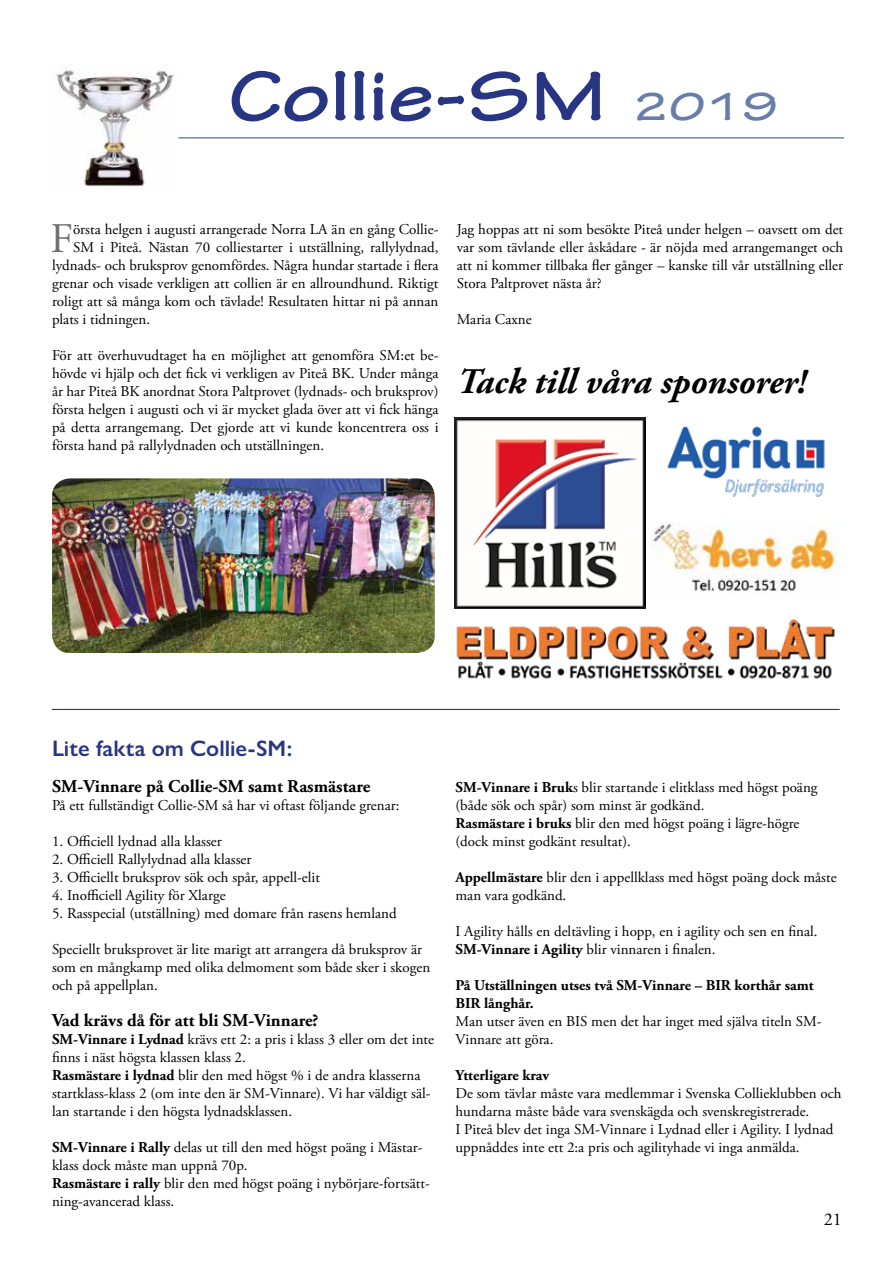
<style>
.page{position:relative;width:893px;height:1263px;background:#fff}
.page>*{position:absolute;margin:0;border:0;box-sizing:border-box;transform-origin:0 0}
.t1{font:700 expanded 75px "Tekton Pro";color:#283583}
.t2{font:42.15px "Adobe Garamond Pro";color:#706f6f}
.t3{font:italic 700 36px "Adobe Garamond Pro";color:#000}
.t4{font:600 22.5px "Gill Sans Nova";color:#283583}
.t5{font:700 18px "Adobe Garamond Pro";color:#000}
.t6{font:18px "Adobe Garamond Pro";color:#000}
.t7{font:15px/18px "Adobe Garamond Pro";color:#000}
.t8{font:700 15px/18px "Adobe Garamond Pro";color:#000}
.s1{font-size:42px;color:#687da9}
.s2{font-weight:700}
</style>
<div class="page">
<img style="left:54px;top:64px;width:120px;height:123px">
<img style="left:651px;top:523px;width:189px;height:68px">
<img style="left:667px;top:426px;width:158px;height:71px">
<img style="left:456px;top:620px;width:379px;height:59px">
<img style="left:454px;top:417px;width:192px;height:191px">
<img style="left:52px;top:478px;width:383px;height:175px">
<hr style="left:178px;top:137px;width:666px;height:2px;background:#687da9">
<hr style="left:52px;top:709px;width:788px;height:1px;background:#283583">
<h1 class="t1" style="left:228px;top:51px;width:551px">Collie-SM <span class="s1">2019</span></h1>
<h2 class="t2" style="left:50px;top:213px;width:24px">F</h2>
<p class="t7" style="left:73px;top:221px;width:367px">örsta helgen i augusti arrangerade Norra LA än en gång Collie-</p>
<p class="t7" style="left:73px;top:239px;width:367px">SM i Piteå. Nästan 70 colliestarter i utställning, rallylydnad,</p>
<p class="t7" style="left:52px;top:257px;width:388px">lydnads- och bruksprov genomfördes. Några hundar startade i flera</p>
<p class="t7" style="left:52px;top:275px;width:388px">grenar och visade verkligen att collien är en allroundhund. Riktigt</p>
<p class="t7" style="left:52px;top:293px;width:388px">roligt att så många kom och tävlade! Resultaten hittar ni på annan</p>
<p class="t7" style="left:52px;top:311px;width:100px">plats i tidningen.</p>
<p class="t7" style="left:52px;top:347px;width:388px;text-align:justify">För att överhuvudtaget ha en möjlighet att genomföra SM:et be&shy;hövde vi hjälp och det fick vi verkligen av Piteå BK. Under många år har Piteå BK anordnat Stora Paltprovet (lydnads- och bruksprov) första helgen i augusti och vi är mycket glada över att vi fick hänga på detta arrangemang. Det gjorde att vi kunde koncentrera oss i första hand på rallylydnaden och utställningen.</p>
<p class="t7" style="left:457px;top:221px;width:388px;text-align:justify">Jag hoppas att ni som besökte Piteå under helgen – oavsett om det var som tävlande eller åskådare - är nöjda med arrangemanget och att ni kommer tillbaka fler gånger – kanske till vår utställning eller Stora Paltprovet nästa år?</p>
<p class="t7" style="left:457px;top:311px;width:76px">Maria Caxne</p>
<h3 class="t3" style="left:457px;top:361px;width:351px">Tack till våra sponsorer!</h3>
<h3 class="t4" style="left:52px;top:734px;width:242px">Lite fakta om Collie-SM:</h3>
<p class="t5" style="left:52px;top:776px;width:320px">SM-Vinnare på Collie-SM samt Rasmästare</p>
<p class="t7" style="left:52px;top:797px;width:349px">På ett fullständigt Collie-SM så har vi oftast följande grenar:</p>
<p class="t7" style="left:52px;top:833px;width:171px">1. Officiell lydnad alla klasser</p>
<p class="t7" style="left:52px;top:851px;width:201px">2. Officiell Rallylydnad alla klasser</p>
<p class="t7" style="left:52px;top:869px;width:269px">3. Officiellt bruksprov sök och spår, appell-elit</p>
<p class="t7" style="left:52px;top:887px;width:175px">4. Inofficiell Agility för Xlarge</p>
<p class="t7" style="left:52px;top:905px;width:346px">5. Rasspecial (utställning) med domare från rasens hemland</p>
<p class="t7" style="left:52px;top:941px;width:380px">Speciellt bruksprovet är lite marigt att arrangera då bruksprov är som en mångkamp med olika delmoment som både sker i skogen och på appellplan.</p>
<p class="t5" style="left:52px;top:1010px;width:268px">Vad krävs då för att bli SM-Vinnare?</p>
<p class="t7" style="left:52px;top:1031px;width:384px"><span class="s2">SM-Vinnare i Lydnad</span> krävs ett 2: a pris i klass 3 eller om det inte finns i näst högsta klassen klass 2.<br><span class="s2">Rasmästare i lydnad</span> blir den med högst % i de andra klasserna startklass-klass 2 (om inte den är SM-Vinnare). Vi har väldigt säl&shy;lan startande i den högsta lydnadsklassen.</p>
<p class="t7" style="left:52px;top:1139px;width:379px"><span class="s2">SM-Vinnare i Rally</span> delas ut till den med högst poäng i Mästar&shy;klass dock måste man uppnå 70p.<br><span class="s2">Rasmästare i rally</span> blir den med högst poäng i nybörjare-fortsätt&shy;ning-avancerad klass.</p>
<p class="t7" style="left:455px;top:779px;width:364px"><span class="s2">SM-Vinnare i Bruk</span>s blir startande i elitklass med högst poäng (både sök och spår) som minst är godkänd.<br><span class="s2">Rasmästare i bruks</span> blir den med högst poäng i lägre-högre (dock minst godkänt resultat).</p>
<p class="t7" style="left:455px;top:869px;width:383px"><span class="s2">Appellmästare</span> blir den i appellklass med högst poäng dock måste man vara godkänd.</p>
<p class="t7" style="left:455px;top:923px;width:364px">I Agility hålls en deltävling i hopp, en i agility och sen en final.<br><span class="s2">SM-Vinnare i Agility</span> blir vinnaren i finalen.</p>
<p class="t8" style="left:455px;top:977px;width:360px">På Utställningen utses två SM-Vinnare – BIR korthår samt<br>BIR långhår.</p>
<p class="t7" style="left:455px;top:1013px;width:368px">Man utser även en BIS men det har inget med själva titeln SM-<br>Vinnare att göra.</p>
<p class="t8" style="left:455px;top:1067px;width:95px">Ytterligare krav</p>
<p class="t7" style="left:455px;top:1085px;width:388px">De som tävlar måste vara medlemmar i Svenska Collieklubben och hundarna måste både vara svenskägda och svenskregistrerade.<br>I Piteå blev det inga SM-Vinnare i Lydnad eller i Agility. I lydnad uppnåddes inte ett 2:a pris och agilityhade vi inga anmälda.</p>
<p class="t6" style="left:824px;top:1208px;width:19px">21</p>
</div>
